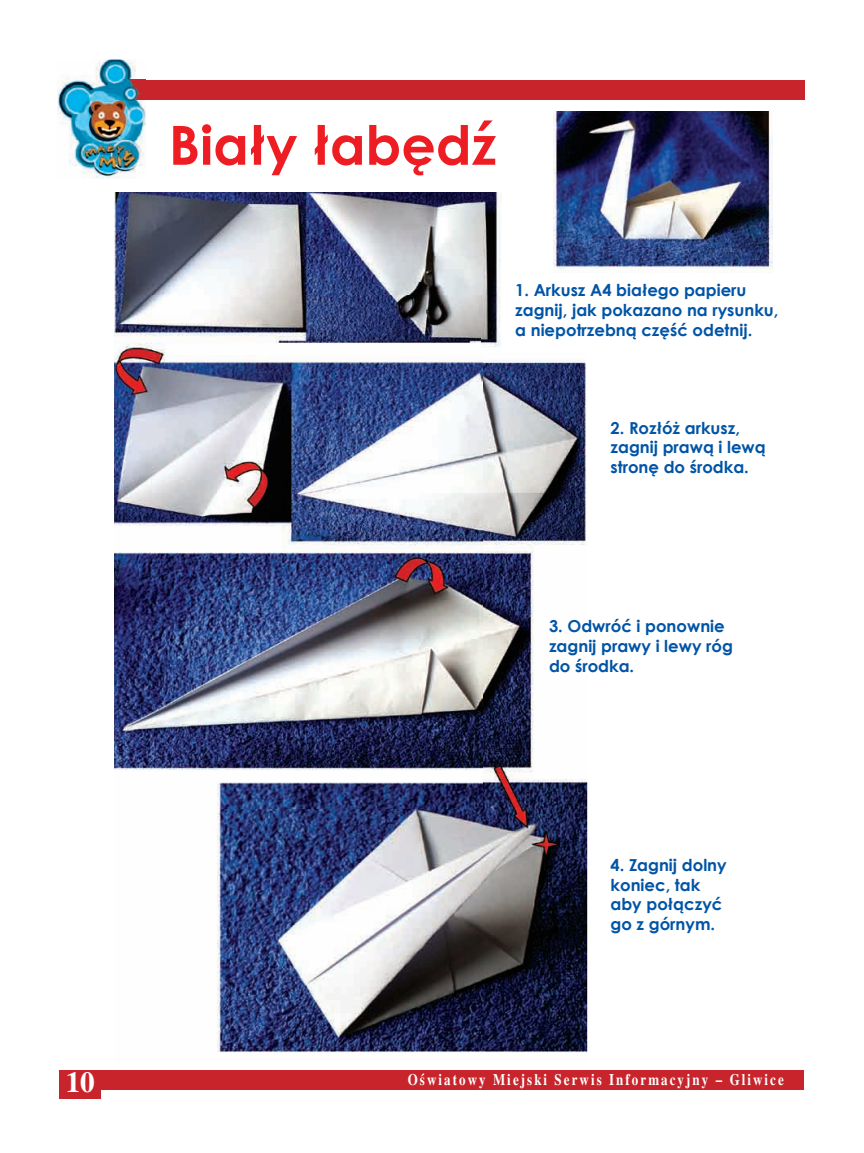
<style>
.page{position:relative;width:864px;height:1153px;background:#fff}
.page>*{position:absolute;margin:0;border:0;box-sizing:border-box;transform-origin:0 0}
.t1{font:700 54px "Century Gothic";color:#ee1d23}
.t2{font:700 29.1px "Times New Roman";color:#fff}
.t3{font:700 16.5px/19.8px "Century Gothic";color:#0154a6}
.t4{font:700 16.2px "Times New Roman";letter-spacing:.16em;color:#fff;scale:.8 1}
</style>
<div class="page">
<img style="left:114px;top:192px;width:367px;height:861px">
<img style="left:481px;top:346px;width:106px;height:706px">
<img style="left:481px;top:192px;width:21px;height:154px">
<div style="left:60px;top:1070px;width:744px;height:19px;background:#c8242b"></div>
<div style="left:60px;top:1070px;width:41px;height:28px;background:#c8242b"></div>
<div style="left:146px;top:80px;width:658px;height:19px;background:#c8242b"></div>
<img style="left:57px;top:60px;width:89px;height:118px">
<img style="left:116px;top:80px;width:30px;height:19px">
<img style="left:553px;top:112px;width:218px;height:160px">
<h1 class="t1" style="left:169px;top:104px;width:329px">Biały łabędź</h1>
<p class="t3" style="left:515px;top:280px;width:265px">1. Arkusz A4 białego papieru zagnij, jak pokazano na rysunku, a niepotrzebną część odetnij.</p>
<p class="t3" style="left:610px;top:417px;width:157px">2. Rozłóż arkusz, zagnij prawą i lewą stronę do środka.</p>
<p class="t3" style="left:549px;top:615px;width:185px">3. Odwróć i ponownie zagnij prawy i lewy róg do środka.</p>
<p class="t3" style="left:610px;top:854px;width:118px">4. Zagnij dolny koniec, tak aby połączyć go z górnym.</p>
<h2 class="t2" style="left:66px;top:1065px;width:31px">10</h2>
<p class="t4" style="left:407px;top:1069px;width:471px">Oświatowy Miejski Serwis Informacyjny – Gliwice</p>
</div>
